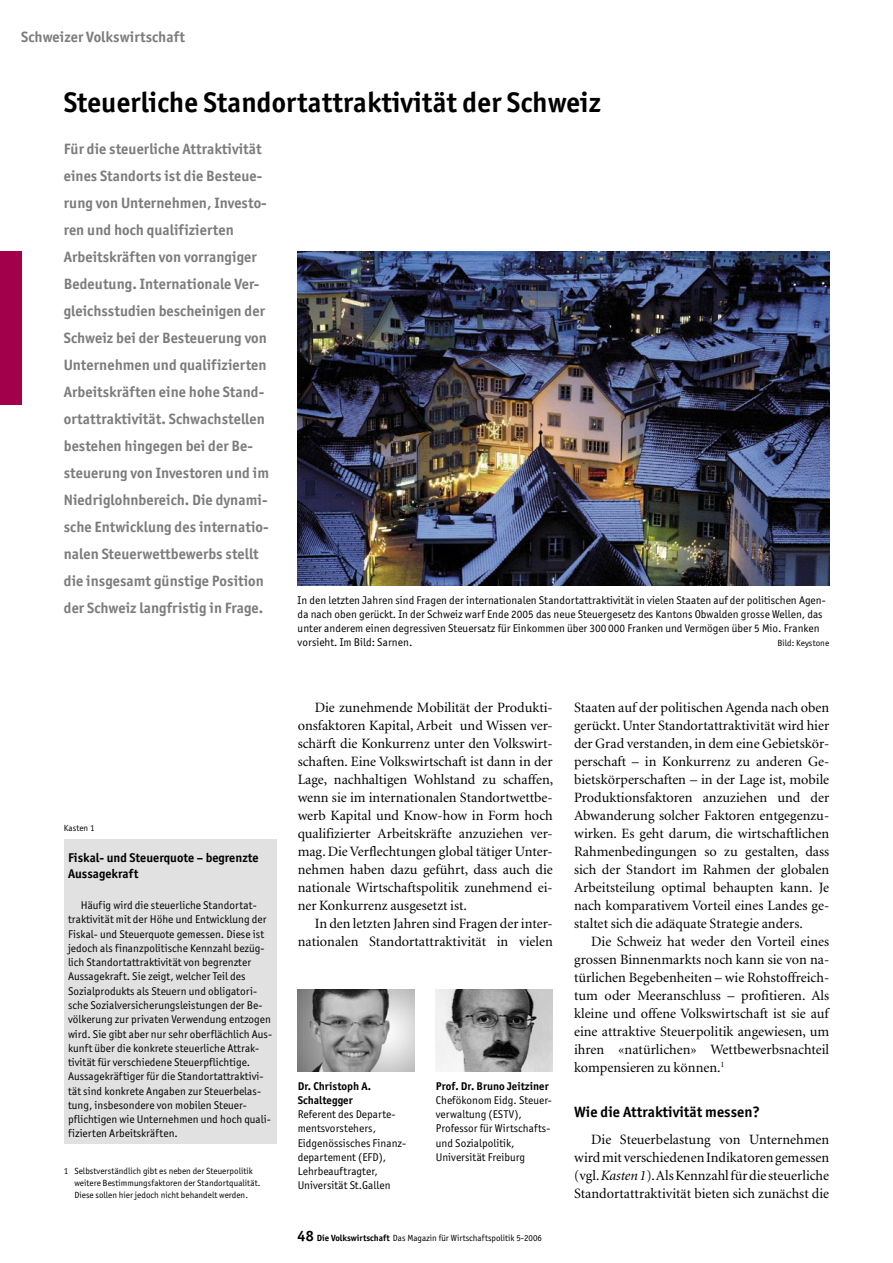
<style>
.page{position:relative;width:893px;height:1263px;background:#fff}
.page>*{position:absolute;margin:0;border:0;box-sizing:border-box;transform-origin:0 0}
._01_Titel{font:700 28.5px "Officina San ITC";letter-spacing:.005em;color:#000}
._02_Vorspann{font:700 15px/27px "Officina San ITC";letter-spacing:.005em;color:#7c7c7c}
._04_Zwischentitel_1{font:700 15px "Officina San ITC";letter-spacing:.005em;color:#000}
.Rubriktitel_links{font:700 15px "Officina San ITC";letter-spacing:.005em;color:#7c7c7c}
._03_Grundschrift{font:14.25px/18px "Minion";color:#000;text-align:justify}
._10_Kasten-Titel{font:700 12.75px/16.5px "Officina San ITC";letter-spacing:.005em;color:#000}
._12_Kasten-Text{font:11.25px/14.2px "Officina San ITC";letter-spacing:.005em;color:#000}
._07_Legende{font:11.25px/14.2px "Officina San ITC";letter-spacing:.005em;color:#000}
.Autor{font:11.25px/14.2px "Officina San ITC";letter-spacing:.005em;color:#000}
.Autor-fett{font:700 11.25px/14.2px "Officina San ITC";letter-spacing:.005em;color:#000}
._09_Fussnote{font:9px/12px "Officina San ITC";letter-spacing:.005em;color:#000}
._07_Legende-2{font:9px "Officina San ITC";letter-spacing:.005em;color:#000}
._06_Abbildungen{font:9px "Officina San ITC";letter-spacing:.005em;color:#000}
.s1{font-weight:700;font-size:15px}
.s2{font-weight:700}
.s3{font-style:italic}
</style>
<div class="page">
<div style="left:0;top:252px;width:21px;height:153px;background:#a3004b"></div>
<img style="left:298px;top:990px;width:117px;height:82px">
<img style="left:436px;top:990px;width:117px;height:82px">
<img style="left:298px;top:251px;width:531px;height:334px">
<div style="left:64px;top:839px;width:212px;height:304px;background:#e1e1e1"></div>
<p class="Rubriktitel_links" style="left:21px;top:27px;width:165px">Schweizer Volkswirtschaft</p>
<p class="_01_Titel" style="left:64px;top:84px;width:539px">Steuerliche Standortattraktivität der Schweiz</p>
<p class="_02_Vorspann" style="left:64px;top:136px;width:207px">Für die steuerliche Attraktivität eines Standorts ist die Besteue&shy;rung von Unternehmen, Investo&shy;ren und hoch qualifizierten<br>Arbeitskräften von vorrangiger<br>Bedeutung. Internationale Ver&shy;gleichsstudien bescheinigen der<br>Schweiz bei der Besteuerung von<br>Unternehmen und qualifizierten<br>Arbeitskräften eine hohe Stand&shy;ortattraktivität. Schwachstellen bestehen hingegen bei der Be&shy;steuerung von Investoren und im<br>Niedriglohnbereich. Die dynami&shy;sche Entwicklung des internatio&shy;nalen Steuerwettbewerbs stellt die insgesamt günstige Position der Schweiz langfristig in Frage.</p>
<p class="_07_Legende" style="left:298px;top:593px;width:530px">In den letzten Jahren sind Fragen der internationalen Standortattraktivität in vielen Staaten auf der politischen Agen&shy;da nach oben gerückt. In der Schweiz warf Ende 2005 das neue Steuergesetz des Kantons Obwalden grosse Wellen, das unter anderem einen degressiven Steuersatz für Einkommen über 300 000 Franken und Vermögen über 5 Mio. Franken vorsieht. Im Bild: Sarnen.</p>
<p class="_07_Legende-2" style="left:777px;top:638px;width:53px">Bild: Keystone</p>
<p class="_06_Abbildungen" style="left:64px;top:822px;width:32px">Kasten 1</p>
<p class="_10_Kasten-Titel" style="left:68px;top:849px;width:192px">Fiskal- und Steuerquote – begrenzte<br>Aussagekraft</p>
<p class="_12_Kasten-Text" style="left:68px;top:898px;width:206px;text-indent:13px">Häufig wird die steuerliche Standortat&shy;traktivität mit der Höhe und Entwicklung der Fiskal- und Steuerquote gemessen. Diese ist jedoch als finanzpolitische Kennzahl bezüg&shy;lich Standortattraktivität von begrenzter Aussagekraft. Sie zeigt, welcher Teil des Sozialprodukts als Steuern und obligatori&shy;sche Sozialversicherungsleistungen der Be&shy;völkerung zur privaten Verwendung entzogen wird. Sie gibt aber nur sehr oberflächlich Aus&shy;kunft über die konkrete steuerliche Attrak&shy;tivität für verschiedene Steuerpflichtige.<br>Aussagekräftiger für die Standortattraktivi&shy;tät sind konkrete Angaben zur Steuerbelas&shy;tung, insbesondere von mobilen Steuer&shy;pflichtigen wie Unternehmen und hoch quali&shy;fizierten Arbeitskräften.</p>
<p class="_09_Fussnote" style="left:74px;top:1164px;width:188px;text-indent:-11px">1 Selbstverständlich gibt es neben der Steuerpolitik weitere Bestimmungsfaktoren der Standortqualität.<br>Diese sollen hier jedoch nicht behandelt werden.</p>
<p class="_03_Grundschrift" style="left:298px;top:698px;width:257px;text-indent:17px">Die zunehmende Mobilität der Produkti&shy;onsfaktoren Kapital, Arbeit und Wissen ver&shy;schärft die Konkurrenz unter den Volkswirt&shy;schaften. Eine Volkswirtschaft ist dann in der Lage, nachhaltigen Wohlstand zu schaffen, wenn sie im internationalen Standortwettbe&shy;werb Kapital und Know-how in Form hoch qualifizierter Arbeitskräfte anzuziehen ver&shy;mag. Die Verflechtungen global tätiger Unter&shy;nehmen haben dazu geführt, dass auch die nationale Wirtschaftspolitik zunehmend ei&shy;ner Konkurrenz ausgesetzt ist.</p>
<p class="_03_Grundschrift" style="left:298px;top:914px;width:257px;text-align:right">In den letzten Jahren sind Fragen der inter&shy;nationalen Standortattraktivität in vielen</p>
<p class="Autor-fett" style="left:298px;top:1078px;width:75px">Dr. Christoph A.<br>Schaltegger</p>
<p class="Autor" style="left:298px;top:1107px;width:110px">Referent des Departe&shy;mentsvorstehers,<br>Eidgenössisches Finanz&shy;departement (EFD),<br>Lehrbeauftragter,<br>Universität St.Gallen</p>
<p class="Autor-fett" style="left:436px;top:1078px;width:114px">Prof. Dr. Bruno Jeitziner</p>
<p class="Autor" style="left:436px;top:1093px;width:117px">Chefökonom Eidg. Steuer&shy;verwaltung (ESTV),<br>Professor für Wirtschafts&shy;und Sozialpolitik,<br>Universität Freiburg</p>
<p class="_09_Fussnote" style="left:298px;top:1232px;width:246px"><span class="s1">48</span> <span class="s2">Die Volkswirtschaft</span> Das Magazin für Wirtschaftspolitik 5-2006</p>
<p class="_03_Grundschrift" style="left:574px;top:698px;width:257px">Staaten auf der politischen Agenda nach oben gerückt. Unter Standortattraktivität wird hier der Grad verstanden, in dem eine Gebietskör&shy;perschaft – in Konkurrenz zu anderen Ge&shy;bietskörperschaften – in der Lage ist, mobile Produktionsfaktoren anzuziehen und der Abwanderung solcher Faktoren entgegenzu&shy;wirken. Es geht darum, die wirtschaftlichen Rahmenbedingungen so zu gestalten, dass sich der Standort im Rahmen der globalen Arbeitsteilung optimal behaupten kann. Je nach komparativem Vorteil eines Landes ge&shy;staltet sich die adäquate Strategie anders.</p>
<p class="_03_Grundschrift" style="left:574px;top:932px;width:257px;text-indent:17px">Die Schweiz hat weder den Vorteil eines grossen Binnenmarkts noch kann sie von na&shy;türlichen Begebenheiten – wie Rohstoffreich&shy;tum oder Meeranschluss – profitieren. Als kleine und offene Volkswirtschaft ist sie auf eine attraktive Steuerpolitik angewiesen, um ihren «natürlichen» Wettbewerbsnachteil kompensieren zu können.<sup>1</sup></p>
<p class="_04_Zwischentitel_1" style="left:574px;top:1102px;width:187px">Wie die Attraktivität messen?</p>
<p class="_03_Grundschrift" style="left:574px;top:1130px;width:257px;text-indent:17px">Die Steuerbelastung von Unternehmen wird mit verschiedenen Indikatoren gemessen (vgl. <span class="s3">Kasten 1</span>). Als Kennzahl für die steuerliche Standortattraktivität bieten sich zunächst die</p>
</div>
